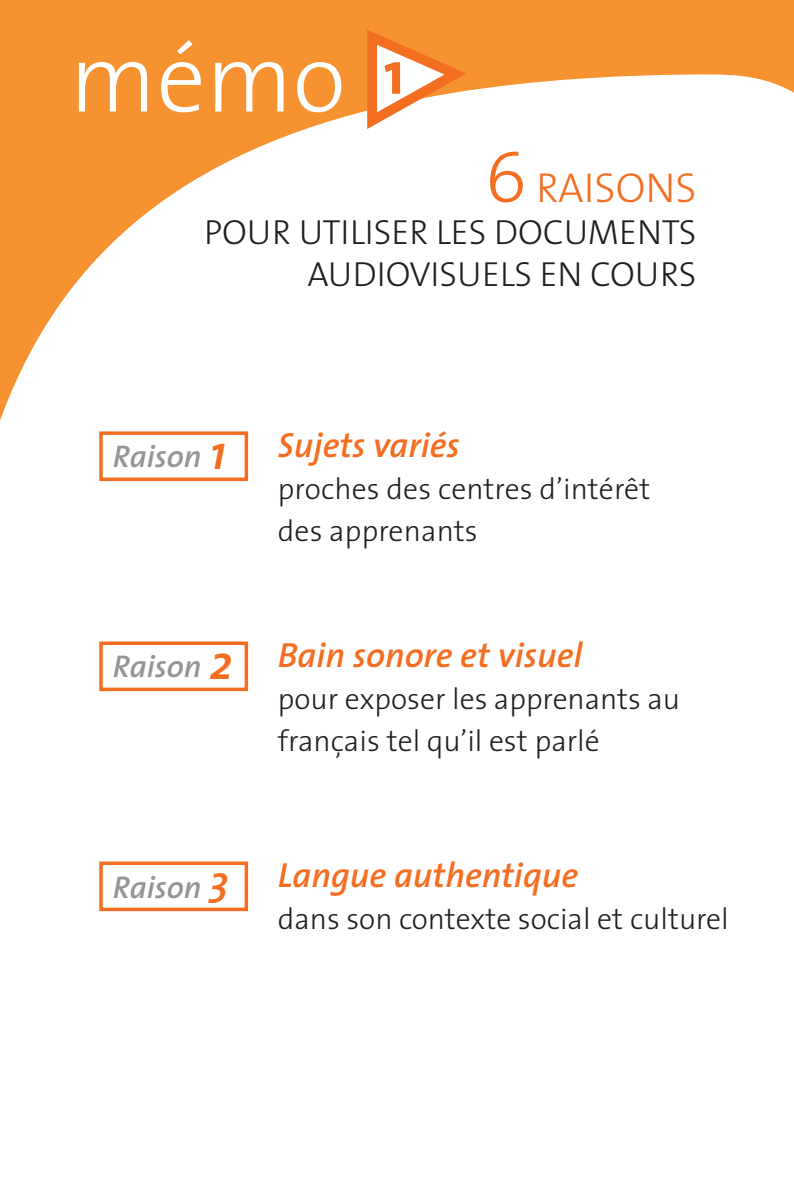
<style>
.page{position:relative;width:794px;height:1191px;background:#f69230}
.page>*{position:absolute;margin:0;border:0;box-sizing:border-box;transform-origin:0 0}
.t1{font:300 98px "The Sans";color:#fff}
.t2{font:42px "The Sans Light Caps";color:#f36e21}
.t3{font:italic 600 35px "The Sans";color:#f36e21}
.t4{font:35px/42px "The Sans Light Caps";color:#231f20;text-align:right}
.t5{font:300 29.75px/42px "The Sans";color:#231f20}
.s1{font-size:73.5px}
.s2{font-size:49px}
.s3{font-size:42px}
</style>
<div class="page">
<div style="left:0;top:74px;width:794px;height:1117px;background:#fff"></div>
<div style="left:101px;top:433px;width:145px;height:46px;background:#fff"></div>
<div style="left:99px;top:431px;width:149px;height:50px;border:4px solid #f36e21"></div>
<div style="left:101px;top:643px;width:145px;height:46px;background:#fff"></div>
<div style="left:99px;top:641px;width:149px;height:50px;border:4px solid #f36e21"></div>
<div style="left:101px;top:863px;width:145px;height:46px;background:#fff"></div>
<div style="left:99px;top:861px;width:149px;height:50px;border:4px solid #f36e21"></div>
<svg style="left:359px;top:30px;width:118px;height:104px"></svg>
<p class="t1" style="left:69px;top:-3px;width:337px">mémo <sup>1</sup></p>
<p class="t2" style="left:484px;top:153px;width:213px"><span class="s1">6</span> RAISONS</p>
<p class="t4" style="left:204px;top:210px;width:494px">POUR UTILISER LES DOCUMENTS<br>AUDIOVISUELS EN COURS</p>
<p class="t3" style="left:113px;top:415px;width:349px"><sub>Raison</sub> <span class="s2">1</span> Sujets variés</p>
<p class="t5" style="left:278px;top:466px;width:374px">proches des centres d’intérêt des apprenants</p>
<p class="t3" style="left:113px;top:625px;width:471px"><sub>Raison</sub> <span class="s2">2</span> Bain sonore et visuel</p>
<p class="t5" style="left:278px;top:676px;width:404px">pour exposer les apprenants au français tel qu’il est parlé</p>
<p class="t3" style="left:113px;top:845px;width:467px"><sub>Raison</sub> <span class="s3">3</span> Langue authentique</p>
<p class="t5" style="left:278px;top:896px;width:452px">dans son contexte social et culturel</p>
</div>
